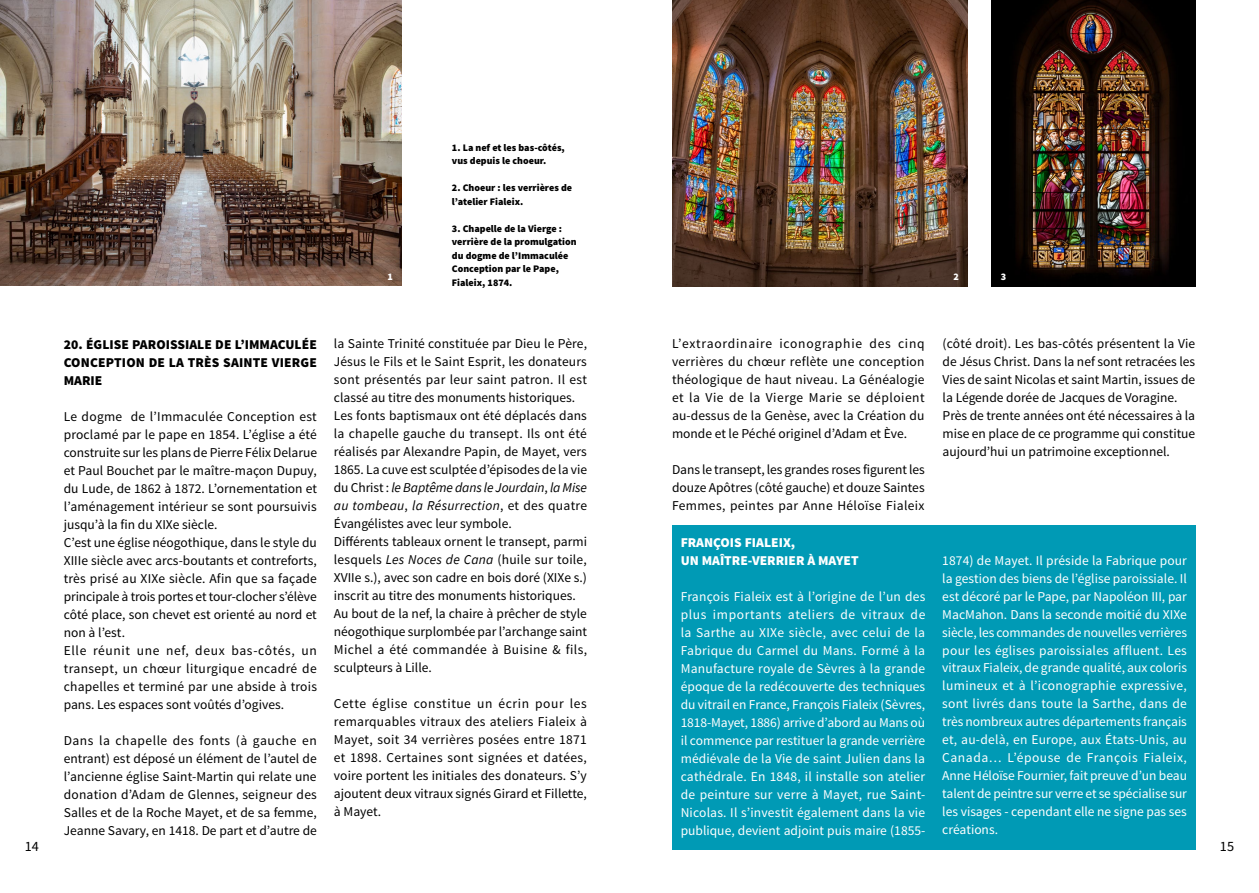
<style>
.page{position:relative;width:1259px;height:893px;background:#fff}
.page>*{position:absolute;margin:0;border:0;box-sizing:border-box;transform-origin:0 0}
.t1{font:14.25px "Source Sans Pro";color:#000}
.t2{font:13.5px/18px "Source Sans Pro";color:#000;text-align:justify}
.t3{font:13.5px/18px "Source Sans Pro";color:#fff;text-align:justify}
.t4{font:900 13.5px/18px "Source Sans Pro";letter-spacing:.01em;color:#000;text-align:justify}
.t5{font:900 13.5px/18px "Source Sans Pro";color:#fff}
.t6{font:900 10.05px/13.5px "Source Sans Pro";color:#000}
.t7{font:900 10.05px "Source Sans Pro";color:#fff}
.s1{font-style:italic}
</style>
<div class="page">
<img style="left:0;top:0;width:401px;height:285px">
<img style="left:672px;top:0;width:295px;height:286px">
<img style="left:992px;top:0;width:203px;height:286px">
<div style="left:672px;top:525px;width:523px;height:325px;background:#009ab5"></div>
<p class="t6" style="left:72px;top:232px;width:7px">1</p>
<p class="t6" style="left:452px;top:141px;width:114px">1. La nef et les bas-côtés, vus depuis le choeur.</p>
<p class="t6" style="left:452px;top:181px;width:122px">2. Choeur : les verrières de l’atelier Fialeix.</p>
<p class="t6" style="left:452px;top:222px;width:126px">3. Chapelle de la Vierge : verrière de la promulgation du dogme de l’Immaculée<br>Conception par le Pape,<br>Fialeix, 1874.</p>
<p class="t7" style="left:387px;top:270px;width:7px">1</p>
<p class="t7" style="left:953px;top:270px;width:7px">2</p>
<p class="t7" style="left:1001px;top:270px;width:7px">3</p>
<p class="t4" style="left:64px;top:336px;width:255px">20. ÉGLISE PAROISSIALE DE L’IMMACULÉE CONCEPTION DE LA TRÈS SAINTE VIERGE MARIE</p>
<p class="t2" style="left:64px;top:407px;width:255px;text-align:left">Le dogme de l’Immaculée Conception est proclamé par le pape en 1854. L’église a été construite sur les plans de Pierre Félix Delarue et Paul Bouchet par le maître-maçon Dupuy, du Lude, de 1862 à 1872. L’ornementation et l’aménagement intérieur se sont poursuivis jusqu’à la fin du XIXe siècle.<br>C’est une église néogothique, dans le style du XIIIe siècle avec arcs-boutants et contreforts, très prisé au XIXe siècle. Afin que sa façade principale à trois portes et tour-clocher s’élève côté place, son chevet est orienté au nord et non à l’est.<br>Elle réunit une nef, deux bas-côtés, un transept, un chœur liturgique encadré de chapelles et terminé par une abside à trois pans. Les espaces sont voûtés d’ogives.</p>
<p class="t2" style="left:64px;top:731px;width:255px">Dans la chapelle des fonts (à gauche en entrant) est déposé un élément de l’autel de l’ancienne église Saint-Martin qui relate une donation d’Adam de Glennes, seigneur des Salles et de la Roche Mayet, et de sa femme, Jeanne Savary, en 1418. De part et d’autre de</p>
<p class="t2" style="left:334px;top:335px;width:255px;text-align:left">la Sainte Trinité constituée par Dieu le Père, Jésus le Fils et le Saint Esprit, les donateurs sont présentés par leur saint patron. Il est classé au titre des monuments historiques.<br>Les fonts baptismaux ont été déplacés dans la chapelle gauche du transept. Ils ont été réalisés par Alexandre Papin, de Mayet, vers 1865. La cuve est sculptée d’épisodes de la vie du Christ : <span class="s1">le Baptême dans le Jourdain</span>, <span class="s1">la Mise au tombeau</span>, <span class="s1">la Résurrection</span>, et des quatre Évangélistes avec leur symbole.<br>Différents tableaux ornent le transept, parmi lesquels <span class="s1">Les Noces de Cana</span> (huile sur toile, XVIIe s.), avec son cadre en bois doré (XIXe s.) inscrit au titre des monuments historiques.<br>Au bout de la nef, la chaire à prêcher de style néogothique surplombée par l’archange saint Michel a été commandée à Buisine &amp; fils, sculpteurs à Lille.</p>
<p class="t2" style="left:334px;top:695px;width:255px">Cette église constitue un écrin pour les remarquables vitraux des ateliers Fialeix à Mayet, soit 34 verrières posées entre 1871 et 1898. Certaines sont signées et datées, voire portent les initiales des donateurs. S’y ajoutent deux vitraux signés Girard et Fillette, à Mayet.</p>
<p class="t2" style="left:672px;top:335px;width:254px">L’extraordinaire iconographie des cinq verrières du chœur reflète une conception théologique de haut niveau. La Généalogie et la Vie de la Vierge Marie se déploient au-dessus de la Genèse, avec la Création du monde et le Péché originel d’Adam et Ève.</p>
<p class="t2" style="left:672px;top:461px;width:254px">Dans le transept, les grandes roses figurent les douze Apôtres (côté gauche) et douze Saintes Femmes, peintes par Anne Héloïse Fialeix</p>
<p class="t5" style="left:680px;top:534px;width:179px">FRANÇOIS FIALEIX,<br>UN MAÎTRE-VERRIER À MAYET</p>
<p class="t3" style="left:680px;top:587px;width:246px">François Fialeix est à l’origine de l’un des plus importants ateliers de vitraux de la Sarthe au XIXe siècle, avec celui de la Fabrique du Carmel du Mans. Formé à la Manufacture royale de Sèvres à la grande époque de la redécouverte des techniques du vitrail en France, François Fialeix (Sèvres, 1818-Mayet, 1886) arrive d’abord au Mans où il commence par restituer la grande verrière médiévale de la Vie de saint Julien dans la cathédrale. En 1848, il installe son atelier de peinture sur verre à Mayet, rue Saint-Nicolas. Il s’investit également dans la vie publique, devient adjoint puis maire (1855-</p>
<p class="t2" style="left:942px;top:335px;width:254px;text-align:left">(côté droit). Les bas-côtés présentent la Vie de Jésus Christ. Dans la nef sont retracées les Vies de saint Nicolas et saint Martin, issues de la Légende dorée de Jacques de Voragine.<br>Près de trente années ont été nécessaires à la mise en place de ce programme qui constitue aujourd’hui un patrimoine exceptionnel.</p>
<p class="t3" style="left:942px;top:551px;width:246px">1874) de Mayet. Il préside la Fabrique pour la gestion des biens de l’église paroissiale. Il est décoré par le Pape, par Napoléon III, par MacMahon. Dans la seconde moitié du XIXe siècle, les commandes de nouvelles verrières pour les églises paroissiales affluent. Les vitraux Fialeix, de grande qualité, aux coloris lumineux et à l’iconographie expressive, sont livrés dans toute la Sarthe, dans de très nombreux autres départements français et, au-delà, en Europe, aux États-Unis, au Canada… L’épouse de François Fialeix, Anne Héloïse Fournier, fait preuve d’un beau talent de peintre sur verre et se spécialise sur les visages - cependant elle ne signe pas ses créations.</p>
<p class="t1" style="left:25px;top:837px;width:16px">14</p>
<p class="t1" style="left:1220px;top:837px;width:16px">15</p>
</div>
